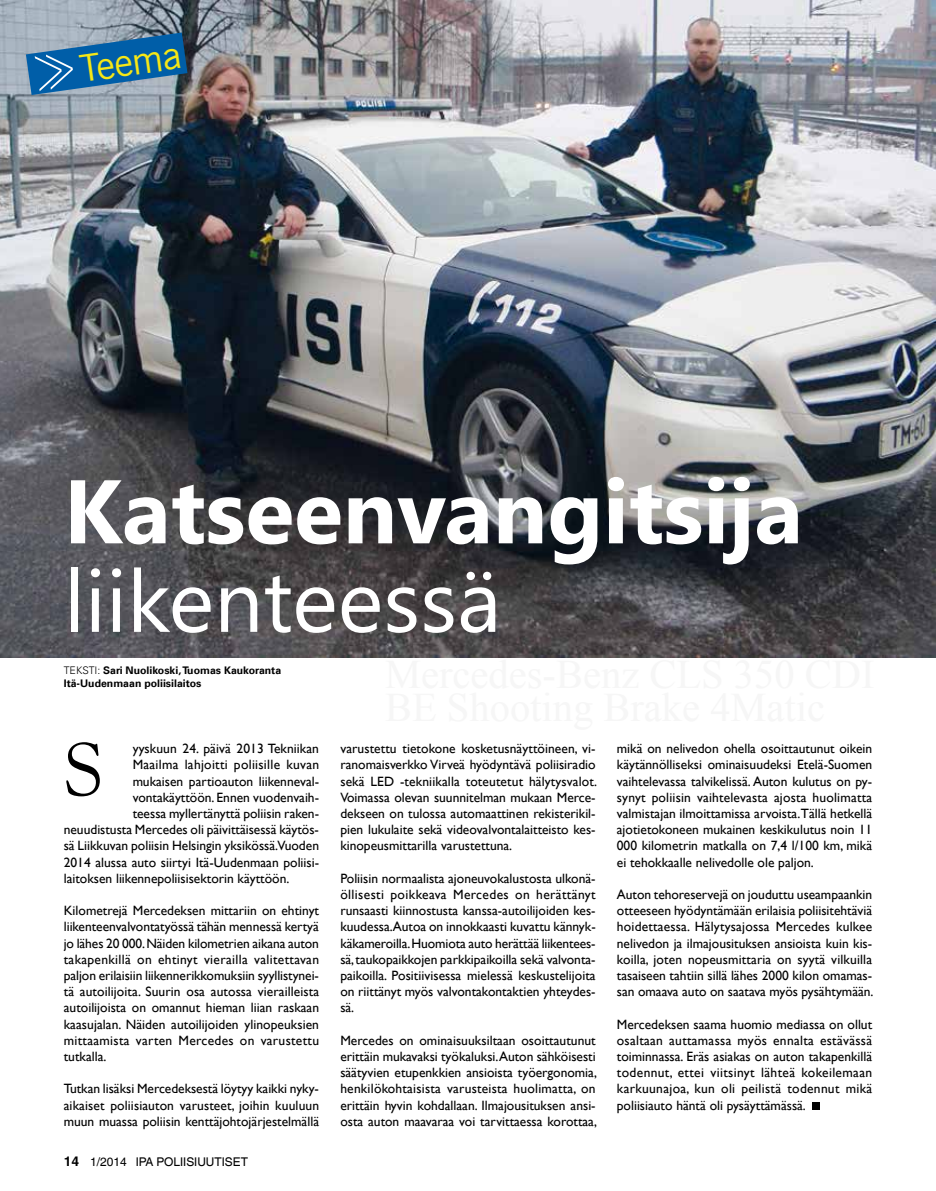
<style>
.page{position:relative;width:936px;height:1191px;background:#fff}
.page>*{position:absolute;margin:0;border:0;box-sizing:border-box;transform-origin:0 0}
.t1{font:700 90px "Khmer UI";color:#fff}
.t2{font:87px "Khmer UI";color:#fff}
.t3{font:75px "Goudy Old Style BT";color:#000}
.t4{font:37.5px "Trade Gothic LT";color:#f6e716}
.t5{font:13.5px/16.2px "Gill Sans";color:#000;text-align:justify}
.t6{font:13.5px "Gill Sans";letter-spacing:.02em;color:#000}
.t7{font:12px "Helvetica World";color:#000}
.t8{font:700 10.5px/12.6px "Univers LT";color:#000}
.s1{font-weight:300}
.s2{font-weight:700;font-size:13.5px}
</style>
<div class="page">
<img style="left:0;top:0;width:935px;height:658px">
<svg style="left:26px;top:33px;width:161px;height:62px"></svg>
<div style="left:812px;top:1102px;width:7px;height:7px;background:#000"></div>
<h3 class="t4" style="left:77px;top:46px;width:103px;rotate:-8deg">Teema</h3>
<h1 class="t1" style="left:64px;top:460px;width:740px">Katseenvangitsija</h1>
<h2 class="t2" style="left:64px;top:551px;width:439px">liikenteessä</h2>
<p class="t8" style="left:64px;top:664px;width:219px"><span class="s1">TEKSTI:</span> Sari Nuolikoski, Tuomas Kaukoranta<br>Itä-Uudenmaan poliisilaitos</p>
<h3 class="t3" style="left:64px;top:723px;width:41px">S</h3>
<p class="t5" style="left:133px;top:740px;width:188px">yyskuun 24. päivä 2013 Tekniikan</p>
<p class="t6" style="left:133px;top:757px;width:188px">Maailma lahjoitti poliisille kuvan</p>
<p class="t5" style="left:133px;top:772px;width:188px">mukaisen partioauton liikenneval-</p>
<p class="t5" style="left:133px;top:789px;width:188px">vontakäyttöön. Ennen vuodenvaih-</p>
<p class="t5" style="left:133px;top:805px;width:188px">teessa myllertänyttä poliisin raken-</p>
<p class="t5" style="left:64px;top:821px;width:257px">neuudistusta Mercedes oli päivittäisessä käytös-</p>
<p class="t5" style="left:64px;top:837px;width:257px">sä Liikkuvan poliisin Helsingin yksikössä.Vuoden</p>
<p class="t5" style="left:64px;top:853px;width:257px">2014 alussa auto siirtyi Itä-Uudenmaan poliisi-</p>
<p class="t5" style="left:64px;top:870px;width:227px">laitoksen liikennepoliisisektorin käyttöön.</p>
<p class="t5" style="left:64px;top:902px;width:257px">Kilometrejä Mercedeksen mittariin on ehtinyt liikenteenvalvontatyössä tähän mennessä kertyä jo lähes 20 000. Näiden kilometrien aikana auton takapenkillä on ehtinyt vierailla valitettavan paljon erilaisiin liikennerikkomuksiin syyllistynei&shy;tä autoilijoita. Suurin osa autossa vierailleista autoilijoista on omannut hieman liian raskaan kaasujalan. Näiden autoilijoiden ylinopeuksien mittaamista varten Mercedes on varustettu tutkalla.</p>
<p class="t5" style="left:64px;top:1080px;width:257px">Tutkan lisäksi Mercedeksestä löytyy kaikki nyky&shy;aikaiset poliisiauton varusteet, joihin kuuluun muun muassa poliisin kenttäjohtojärjestelmällä</p>
<p class="t7" style="left:64px;top:1154px;width:186px"><span class="s2">14</span> 1/2014 IPA POLIISIUUTISET</p>
<p class="t5" style="left:340px;top:740px;width:258px">varustettu tietokone kosketusnäyttöineen, vi&shy;ranomaisverkko Virveä hyödyntävä poliisiradio sekä LED -tekniikalla toteutetut hälytysvalot.<br>Voimassa olevan suunnitelman mukaan Merce&shy;dekseen on tulossa automaattinen rekisterikil&shy;pien lukulaite sekä videovalvontalaitteisto kes&shy;kinopeusmittarilla varustettuna.</p>
<p class="t5" style="left:340px;top:870px;width:257px">Poliisin normaalista ajoneuvokalustosta ulkonä&shy;öllisesti poikkeava Mercedes on herättänyt runsaasti kiinnostusta kanssa-autoilijoiden kes&shy;kuudessa.Autoa on innokkaasti kuvattu kännyk&shy;käkameroilla. Huomiota auto herättää liikentees&shy;sä, taukopaikkojen parkkipaikoilla sekä valvonta&shy;paikoilla. Positiivisessa mielessä keskustelijoita on riittänyt myös valvontakontaktien yhteydes&shy;sä.</p>
<p class="t5" style="left:340px;top:1032px;width:258px">Mercedes on ominaisuuksiltaan osoittautunut erittäin mukavaksi työkaluksi.Auton sähköisesti säätyvien etupenkkien ansioista työergonomia, henkilökohtaisista varusteista huolimatta, on erittäin hyvin kohdallaan. Ilmajousituksen ansi&shy;osta auton maavaraa voi tarvittaessa korottaa,</p>
<p class="t5" style="left:617px;top:740px;width:257px">mikä on nelivedon ohella osoittautunut oikein käytännölliseksi ominaisuudeksi Etelä-Suomen vaihtelevassa talvikelissä. Auton kulutus on py&shy;synyt poliisin vaihtelevasta ajosta huolimatta valmistajan ilmoittamissa arvoista.Tällä hetkellä ajotietokoneen mukainen keskikulutus noin 11<br>000 kilometrin matkalla on 7,4 l/100 km, mikä ei tehokkaalle nelivedolle ole paljon.</p>
<p class="t5" style="left:617px;top:886px;width:258px">Auton tehoreservejä on jouduttu useampaankin otteeseen hyödyntämään erilaisia poliisitehtäviä hoidettaessa. Hälytysajossa Mercedes kulkee nelivedon ja ilmajousituksen ansioista kuin kis&shy;koilla, joten nopeusmittaria on syytä vilkuilla tasaiseen tahtiin sillä lähes 2000 kilon omamas&shy;san omaava auto on saatava myös pysähtymään.</p>
<p class="t5" style="left:617px;top:1015px;width:257px">Mercedeksen saama huomio mediassa on ollut osaltaan auttamassa myös ennalta estävässä toiminnassa. Eräs asiakas on auton takapenkillä todennut, ettei viitsinyt lähteä kokeilemaan karkuunajoa, kun oli peilistä todennut mikä poliisiauto häntä oli pysäyttämässä.</p>
</div>
